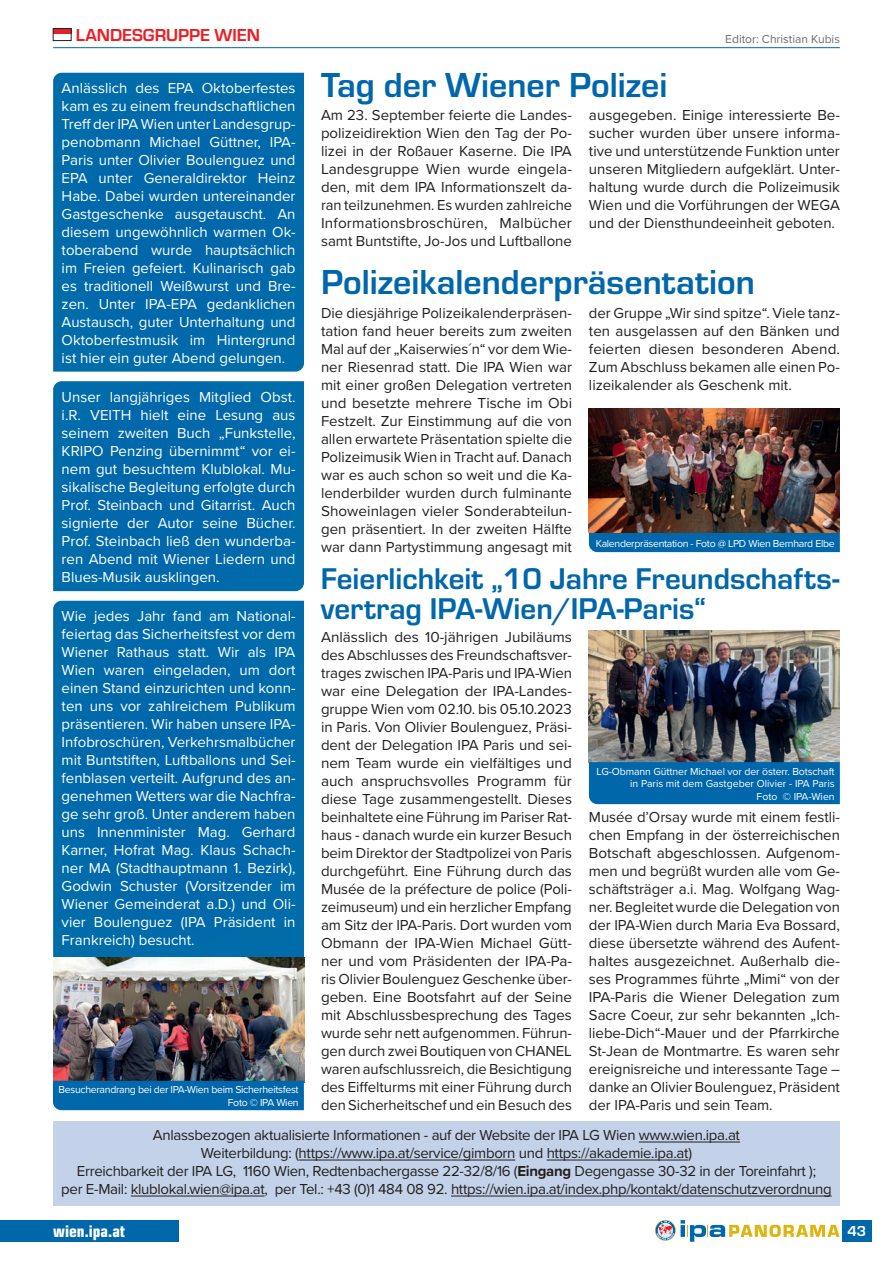
<style>
.page{position:relative;width:893px;height:1263px;background:#fff}
.page>*{position:absolute;margin:0;border:0;box-sizing:border-box;transform-origin:0 0}
.t1{font:700 36px "Eurostile";color:#0067aa}
.t2{font:700 31.2px/30px "Eurostile";color:#0067aa}
.t3{font:700 18px "Eurostile";color:#ee1d23}
.t4{font:18px "Eurostile Con Hea";color:#fff}
.t5{font:15px/18px "Proxima Nova";letter-spacing:-.02em;color:#231f20;text-align:justify}
.t6{font:15px/18px "Proxima Nova";color:#fff;text-align:justify}
.t7{font:700 15px "Eurostile";color:#fff}
.t8{font:12px "Proxima Nova";color:#6c6d70}
.t9{font:10.5px/12.6px "Proxima Nova";letter-spacing:-.03em;color:#fff;text-align:right}
.t10{font:10.5px/12.6px "Proxima Nova";letter-spacing:-.01em;color:#fff;text-align:right}
.s1{font-weight:700}
</style>
<div class="page">
<svg style="left:655px;top:1220px;width:184px;height:22px"></svg>
<div style="left:842px;top:1220px;width:30px;height:22px;background:#0067aa"></div>
<hr style="left:53px;top:47px;width:787px;height:1px;background:#0067aa">
<div style="left:0;top:1220px;width:178px;height:22px;background:#0067aa"></div>
<div style="left:53px;top:1121px;width:786px;height:85px;background:#c3d2e9"></div>
<hr style="left:639px;top:1141px;width:101px;height:1px;background:#231f20">
<hr style="left:299px;top:1159px;width:216px;height:1px;background:#231f20">
<hr style="left:547px;top:1159px;width:141px;height:1px;background:#231f20">
<hr style="left:131px;top:1195px;width:134px;height:1px;background:#231f20">
<hr style="left:451px;top:1195px;width:381px;height:1px;background:#231f20">
<div style="left:53px;top:29px;width:18px;height:6px;background:#e0232b"></div>
<div style="left:53px;top:28px;width:18px;height:13px;border:1px solid #231f20"></div>
<div style="left:53px;top:73px;width:251px;height:299px;background:#0069ab"></div>
<div style="left:53px;top:381px;width:251px;height:210px;background:#0068ab"></div>
<div style="left:53px;top:601px;width:251px;height:356px;background:#0069ab"></div>
<img style="left:589px;top:408px;width:251px;height:125px">
<img style="left:589px;top:630px;width:251px;height:132px">
<img style="left:53px;top:957px;width:251px;height:124px">
<div style="left:589px;top:533px;width:251px;height:19px;background:#0067aa"></div>
<div style="left:53px;top:1081px;width:251px;height:29px;background:#0067aa"></div>
<div style="left:589px;top:762px;width:251px;height:42px;background:#0067aa"></div>
<p class="t3" style="left:76px;top:22px;width:186px">LANDESGRUPPE WIEN</p>
<p class="t6" style="left:62px;top:78px;width:235px">Anlässlich des EPA Oktoberfestes kam es zu einem freundschaftlichen Treff der IPA Wien unter Landesgrup&shy;penobmann Michael Güttner, IPA-Paris unter Olivier Boulenguez und EPA unter Generaldirektor Heinz Habe. Dabei wurden untereinander Gastgeschenke ausgetauscht. An diesem ungewöhnlich warmen Ok&shy;toberabend wurde hauptsächlich im Freien gefeiert. Kulinarisch gab es traditionell Weißwurst und Bre&shy;zen. Unter IPA-EPA gedanklichen Austausch, guter Unterhaltung und Oktoberfestmusik im Hintergrund ist hier ein guter Abend gelungen.</p>
<p class="t6" style="left:62px;top:387px;width:235px">Unser langjähriges Mitglied Obst. i.R. VEITH hielt eine Lesung aus seinem zweiten Buch „Funkstelle, KRIPO Penzing übernimmt“ vor ei&shy;nem gut besuchtem Klublokal. Mu&shy;sikalische Begleitung erfolgte durch Prof. Steinbach und Gitarrist. Auch signierte der Autor seine Bücher.<br>Prof. Steinbach ließ den wunderba&shy;ren Abend mit Wiener Liedern und Blues-Musik ausklingen.</p>
<p class="t6" style="left:62px;top:606px;width:235px">Wie jedes Jahr fand am National&shy;feiertag das Sicherheitsfest vor dem Wiener Rathaus statt. Wir als IPA Wien waren eingeladen, um dort einen Stand einzurichten und konn&shy;ten uns vor zahlreichem Publikum präsentieren. Wir haben unsere IPA-Infobroschüren, Verkehrsmalbücher mit Buntstiften, Luftballons und Sei&shy;fenblasen verteilt. Aufgrund des an&shy;genehmen Wetters war die Nachfra&shy;ge sehr groß. Unter anderem haben uns Innenminister Mag. Gerhard Karner, Hofrat Mag. Klaus Schach&shy;ner MA (Stadthauptmann 1. Bezirk), Godwin Schuster (Vorsitzender im Wiener Gemeinderat a.D.) und Oli&shy;vier Boulenguez (IPA Präsident in Frankreich) besucht.</p>
<p class="t9" style="left:59px;top:1083px;width:242px">Besucherandrang bei der IPA-Wien beim Sicherheitsfest<br>Foto © IPA Wien</p>
<h1 class="t1" style="left:321px;top:59px;width:348px">Tag der Wiener Polizei</h1>
<p class="t8" style="left:725px;top:30px;width:116px">Editor: Christian Kubis</p>
<p class="t5" style="left:321px;top:105px;width:253px">Am 23. September feierte die Landes&shy;polizeidirektion Wien den Tag der Po&shy;lizei in der Roßauer Kaserne. Die IPA Landesgruppe Wien wurde eingela&shy;den, mit dem IPA Informationszelt da&shy;ran teilzunehmen. Es wurden zahlreiche Informationsbroschüren, Malbücher samt Buntstifte, Jo-Jos und Luftballone</p>
<p class="t5" style="left:589px;top:105px;width:252px">ausgegeben. Einige interessierte Be&shy;sucher wurden über unsere informa&shy;tive und unterstützende Funktion unter unseren Mitgliedern aufgeklärt. Unter&shy;haltung wurde durch die Polizeimusik Wien und die Vorführungen der WEGA und der Diensthundeeinheit geboten.</p>
<h1 class="t1" style="left:321px;top:256px;width:435px">Polizeikalenderpräsentation</h1>
<p class="t5" style="left:321px;top:303px;width:253px">Die diesjährige Polizeikalenderpräsen&shy;tation fand heuer bereits zum zweiten Mal auf der „Kaiserwies´n“ vor dem Wie&shy;ner Riesenrad statt. Die IPA Wien war mit einer großen Delegation vertreten und besetzte mehrere Tische im Obi Festzelt. Zur Einstimmung auf die von allen erwartete Präsentation spielte die Polizeimusik Wien in Tracht auf. Danach war es auch schon so weit und die Ka&shy;lenderbilder wurden durch fulminante Showeinlagen vieler Sonderabteilun&shy;gen präsentiert. In der zweiten Hälfte war dann Partystimmung angesagt mit</p>
<p class="t5" style="left:589px;top:303px;width:253px">der Gruppe „Wir sind spitze“. Viele tanz&shy;ten ausgelassen auf den Bänken und feierten diesen besonderen Abend.<br>Zum Abschluss bekamen alle einen Po&shy;lizeikalender als Geschenk mit.</p>
<p class="t9" style="left:596px;top:536px;width:240px">Kalenderpräsentation - Foto @ LPD Wien Bernhard Elbe</p>
<h2 class="t2" style="left:321px;top:561px;width:520px">Feierlichkeit „10 Jahre Freundschafts&shy;vertrag IPA-Wien/IPA-Paris“</h2>
<p class="t5" style="left:321px;top:627px;width:253px">Anlässlich des 10-jährigen Jubiläums des Abschlusses des Freundschaftsver&shy;trages zwischen IPA-Paris und IPA-Wien war eine Delegation der IPA-Landes&shy;gruppe Wien vom 02.10. bis 05.10.2023 in Paris. Von Olivier Boulenguez, Präsi&shy;dent der Delegation IPA Paris und sei&shy;nem Team wurde ein vielfältiges und auch anspruchsvolles Programm für diese Tage zusammengestellt. Dieses beinhaltete eine Führung im Pariser Rat&shy;haus - danach wurde ein kurzer Besuch beim Direktor der Stadtpolizei von Paris durchgeführt. Eine Führung durch das Musée de la préfecture de police (Poli&shy;zeimuseum) und ein herzlicher Empfang am Sitz der IPA-Paris. Dort wurden vom Obmann der IPA-Wien Michael Gütt&shy;ner und vom Präsidenten der IPA-Pa&shy;ris Olivier Boulenguez Geschenke über&shy;geben. Eine Bootsfahrt auf der Seine mit Abschlussbesprechung des Tages wurde sehr nett aufgenommen. Führun&shy;gen durch zwei Boutiquen von CHANEL waren aufschlussreich, die Besichtigung des Eiffelturms mit einer Führung durch den Sicherheitschef und ein Besuch des</p>
<p class="t10" style="left:597px;top:764px;width:240px">LG-Obmann Güttner Michael vor der österr. Botschaft in Paris mit dem Gastgeber Olivier - IPA Paris<br>Foto © IPA-Wien</p>
<p class="t5" style="left:589px;top:807px;width:252px">Musée d’Orsay wurde mit einem festli&shy;chen Empfang in der österreichischen Botschaft abgeschlossen. Aufgenom&shy;men und begrüßt wurden alle vom Ge&shy;schäftsträger a.i. Mag. Wolfgang Wag&shy;ner. Begleitet wurde die Delegation von der IPA-Wien durch Maria Eva Bossard, diese übersetzte während des Aufent&shy;haltes ausgezeichnet. Außerhalb die&shy;ses Programmes führte „Mimi“ von der IPA-Paris die Wiener Delegation zum Sacre Coeur, zur sehr bekannten „Ich&shy;liebe-Dich“-Mauer und der Pfarrkirche St-Jean de Montmartre. Es waren sehr ereignisreiche und interessante Tage – danke an Olivier Boulenguez, Präsident der IPA-Paris und sein Team.</p>
<p class="t5" style="left:61px;top:1125px;width:772px;text-align:center">Anlassbezogen aktualisierte Informationen - auf der Website der IPA LG Wien www.wien.ipa.at<br>Weiterbildung: (https://www.ipa.at/service/gimborn und https://akademie.ipa.at)<br>Erreichbarkeit der IPA LG, 1160 Wien, Redtenbachergasse 22-32/8/16 (<span class="s1">Eingang</span> Degengasse 30-32 in der Toreinfahrt );<br>per E-Mail: klublokal.wien@ipa.at, per Tel.: +43 (0)1 484 08 92. https://wien.ipa.at/index.php/kontakt/datenschutzverordnung</p>
<p class="t4" style="left:53px;top:1218px;width:74px">wien.ipa.at</p>
<p class="t7" style="left:847px;top:1220px;width:20px">43</p>
</div>
